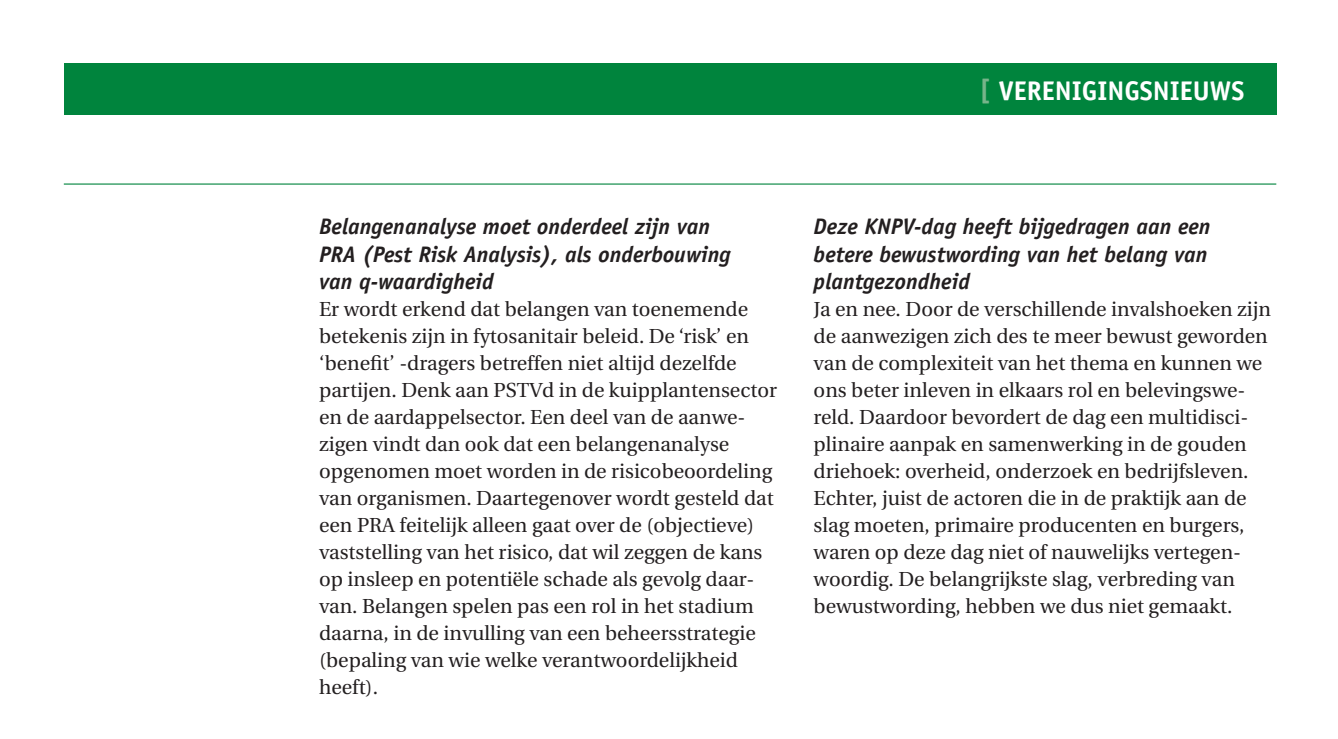
<style>
.page{position:relative;width:1338px;height:739px;background:#fff}
.page>*{position:absolute;margin:0;border:0;box-sizing:border-box;transform-origin:0 0}
.t1{font:700 27px "Officina Sans";color:#fff}
.t2{font:italic 700 22.5px/27px "Officina Sans";color:#231f20}
.t3{font:20.25px/27px "Utopia";color:#231f20}
.s1{color:#77b48a}
</style>
<div class="page">
<div style="left:64px;top:64px;width:1212px;height:51px;background:#00843d"></div>
<hr style="left:64px;top:183px;width:1212px;height:1px;background:#00843d">
<h1 class="t1" style="left:979px;top:74px;width:266px"><span class="s1">[</span> VERENIGINGSNIEUWS</h1>
<p class="t2" style="left:319px;top:213px;width:413px">Belangenanalyse moet onderdeel zijn van<br>PRA (Pest Risk Analysis), als onderbouwing van q-waardigheid</p>
<p class="t3" style="left:319px;top:295px;width:459px">Er wordt erkend dat belangen van toenemende betekenis zijn in fytosanitair beleid. De ‘risk’ en ‘benefit’ -dragers betreffen niet altijd dezelfde partijen. Denk aan PSTVd in de kuipplantensector en de aardappelsector. Een deel van de aanwe&shy;zigen vindt dan ook dat een belangenanalyse opgenomen moet worden in de risicobeoordeling van organismen. Daartegenover wordt gesteld dat een PRA feitelijk alleen gaat over de (objectieve) vaststelling van het risico, dat wil zeggen de kans op insleep en potentiële schade als gevolg daar&shy;van. Belangen spelen pas een rol in het stadium daarna, in de invulling van een beheersstrategie (bepaling van wie welke verantwoordelijkheid heeft).</p>
<p class="t2" style="left:813px;top:213px;width:398px">Deze KNPV-dag heeft bijgedragen aan een betere bewustwording van het belang van plantgezondheid</p>
<p class="t3" style="left:813px;top:295px;width:459px">Ja en nee. Door de verschillende invalshoeken zijn de aanwezigen zich des te meer bewust geworden van de complexiteit van het thema en kunnen we ons beter inleven in elkaars rol en belevingswe&shy;reld. Daardoor bevordert de dag een multidisci&shy;plinaire aanpak en samenwerking in de gouden driehoek: overheid, onderzoek en bedrijfsleven.<br>Echter, juist de actoren die in de praktijk aan de slag moeten, primaire producenten en burgers, waren op deze dag niet of nauwelijks vertegen&shy;woordig. De belangrijkste slag, verbreding van bewustwording, hebben we dus niet gemaakt.</p>
</div>
